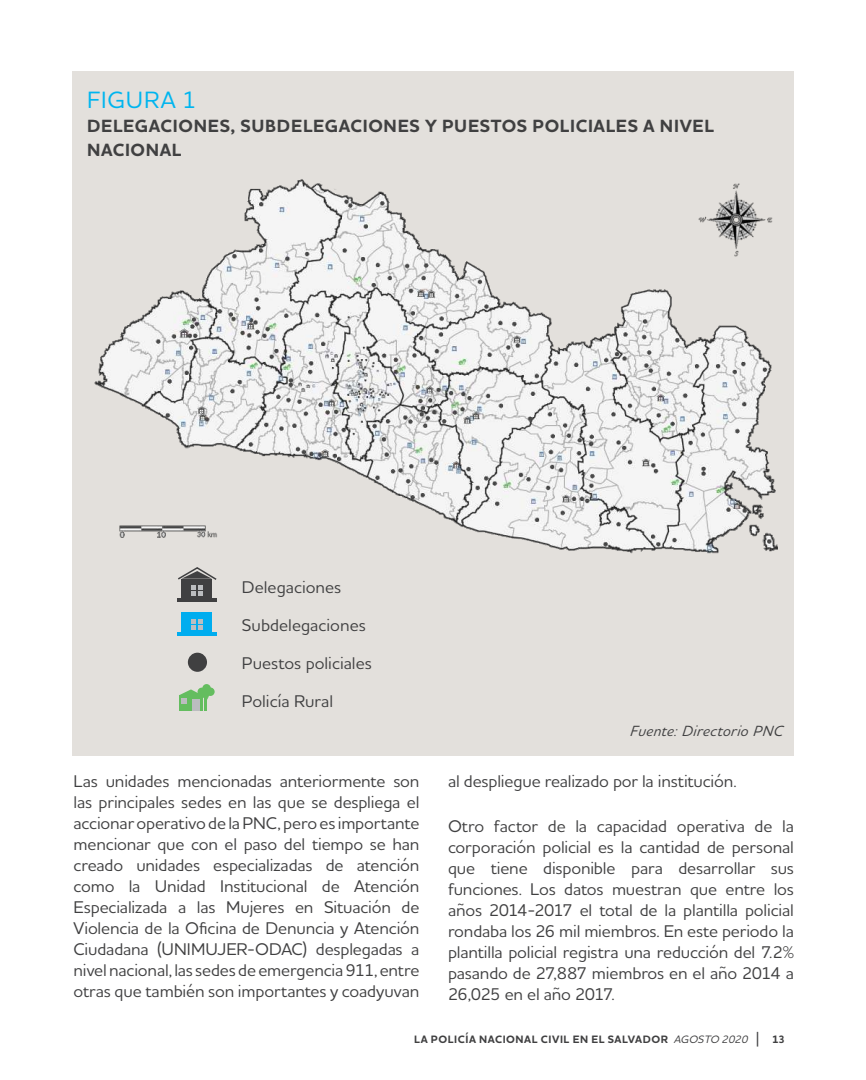
<style>
.page{position:relative;width:866px;height:1080px;background:#fff}
.page>*{position:absolute;margin:0;border:0;box-sizing:border-box;transform-origin:0 0}
.t1{font:500 24px "Houschka Alt Pro";letter-spacing:.035em;color:#00b5ef}
.t2{font:700 18px/24px "Houschka Alt Pro";letter-spacing:.03em;color:#404041}
.t3{font:500 17.25px/21px "Houschka Alt Pro";letter-spacing:-.01em;color:#404041;text-align:justify}
.t4{font:italic 500 15px "Houschka Alt Pro";color:#404041}
.t5{font:700 10.95px "Houschka Alt Pro";letter-spacing:.05em;color:#404041}
.s1{font-weight:500;font-style:italic}
.s2{font-weight:500;font-size:16.35px}
</style>
<div class="page">
<div style="left:72px;top:72px;width:721px;height:684px;background:#e3e0dc"></div>
<img style="left:94px;top:179px;width:683px;height:375px">
<hr style="left:177px;top:598px;width:39px;height:4px;background:#404041">
<div style="left:181px;top:579px;width:31px;height:19px;background:#404041"></div>
<svg style="left:178px;top:567px;width:39px;height:29px"></svg>
<hr style="left:177px;top:632px;width:39px;height:3px;background:#00adef">
<div style="left:181px;top:612px;width:31px;height:20px;background:#00adef"></div>
<svg style="left:191px;top:619px;width:12px;height:11px"></svg>
<div style="left:188px;top:653px;width:19px;height:19px;background:#404041;border-radius:50%"></div>
<svg style="left:179px;top:689px;width:30px;height:22px"></svg>
<div style="left:192px;top:699px;width:7px;height:12px;background:#bbbdbf"></div>
<div style="left:197px;top:688px;width:9px;height:8px;background:#64bd5f;border-radius:50%"></div>
<div style="left:202px;top:684px;width:9px;height:9px;background:#64bd5f;border-radius:50%"></div>
<div style="left:206px;top:688px;width:8px;height:8px;background:#64bd5f;border-radius:50%"></div>
<div style="left:201px;top:690px;width:8px;height:8px;background:#64bd5f;border-radius:50%"></div>
<h1 class="t1" style="left:87px;top:85px;width:111px">FIGURA 1</h1>
<p class="t2" style="left:87px;top:114px;width:628px">DELEGACIONES, SUBDELEGACIONES Y PUESTOS POLICIALES A NIVEL<br>NACIONAL</p>
<p class="t3" style="left:242px;top:576px;width:101px">Delegaciones</p>
<p class="t3" style="left:242px;top:614px;width:125px">Subdelegaciones</p>
<p class="t3" style="left:242px;top:652px;width:131px">Puestos policiales</p>
<p class="t3" style="left:242px;top:690px;width:93px">Policía Rural</p>
<p class="t4" style="left:629px;top:724px;width:154px">Fuente: Directorio PNC</p>
<p class="t3" style="left:73px;top:770px;width:347px">Las unidades mencionadas anteriormente son las principales sedes en las que se despliega el accionar operativo de la PNC, pero es importante mencionar que con el paso del tiempo se han creado unidades especializadas de atención como la Unidad Institucional de Atención Especializada a las Mujeres en Situación de Violencia de la Oficina de Denuncia y Atención Ciudadana (UNIMUJER-ODAC) desplegadas a nivel nacional, las sedes de emergencia 911, entre otras que también son importantes y coadyuvan</p>
<p class="t3" style="left:448px;top:770px;width:290px">al despliegue realizado por la institución.</p>
<p class="t3" style="left:448px;top:815px;width:347px">Otro factor de la capacidad operativa de la corporación policial es la cantidad de personal que tiene disponible para desarrollar sus funciones. Los datos muestran que entre los años 2014-2017 el total de la plantilla policial rondaba los 26 mil miembros. En este periodo la plantilla policial registra una reducción del 7.2% pasando de 27,887 miembros en el año 2014 a 26,025 en el año 2017.</p>
<p class="t5" style="left:414px;top:1033px;width:372px">LA POLICÍA NACIONAL CIVIL EN EL SALVADOR <span class="s1">AGOSTO 2020</span> <span class="s2">|</span> 13</p>
</div>
